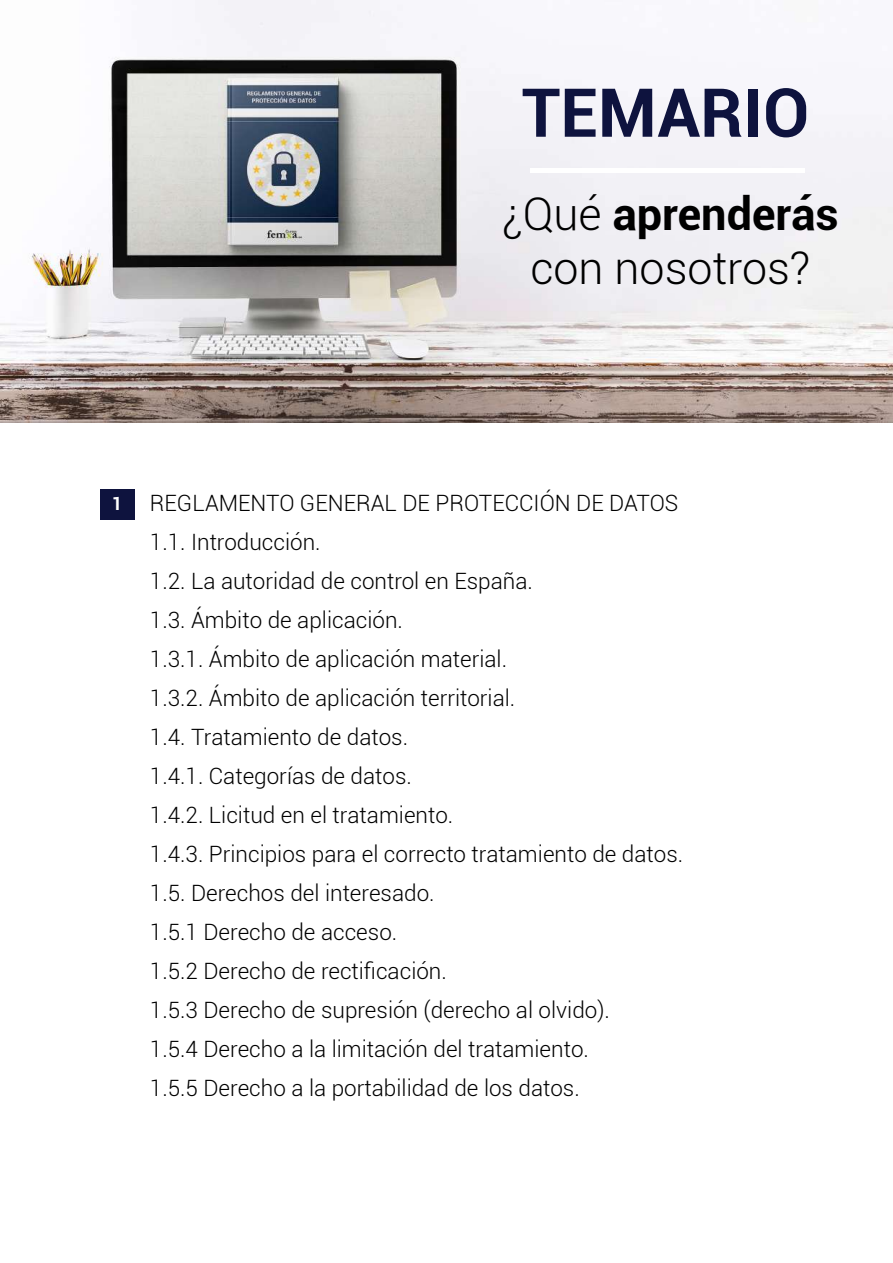
<style>
.page{position:relative;width:893px;height:1263px;background:#fff}
.page>*{position:absolute;margin:0;border:0;box-sizing:border-box;transform-origin:0 0}
.t1{font:700 67.5px "Roboto";color:#0e133e}
.t2{font:300 45px/54px "Roboto";color:#000;text-align:center}
.t3{font:300 22.5px/39px "Roboto";color:#000}
.t4{font:700 18px "Roboto";color:#fff}
.s1{font-weight:700}
</style>
<div class="page">
<img style="left:0;top:0;width:893px;height:422px">
<hr style="left:530px;top:168px;width:274px;height:4px;background:#fff">
<div style="left:100px;top:489px;width:34px;height:30px;background:#0e133e"></div>
<h1 class="t1" style="left:522px;top:65px;width:289px">TEMARIO</h1>
<h2 class="t2" style="left:502px;top:186px;width:338px">¿Qué <span class="s1">aprenderás </span>con nosotros?</h2>
<p class="t4" style="left:112px;top:491px;width:12px">1</p>
<p class="t3" style="left:150px;top:482px;width:535px">REGLAMENTO GENERAL DE PROTECCIÓN DE DATOS 1.1. Introducción.<br>1.2. La autoridad de control en España.<br>1.3. Ámbito de aplicación.<br>1.3.1. Ámbito de aplicación material.<br>1.3.2. Ámbito de aplicación territorial.<br>1.4. Tratamiento de datos.<br>1.4.1. Categorías de datos.<br>1.4.2. Licitud en el tratamiento.<br>1.4.3. Principios para el correcto tratamiento de datos.<br>1.5. Derechos del interesado.<br>1.5.1 Derecho de acceso.<br>1.5.2 Derecho de rectificación.<br>1.5.3 Derecho de supresión (derecho al olvido).<br>1.5.4 Derecho a la limitación del tratamiento.<br>1.5.5 Derecho a la portabilidad de los datos.</p>
</div>
